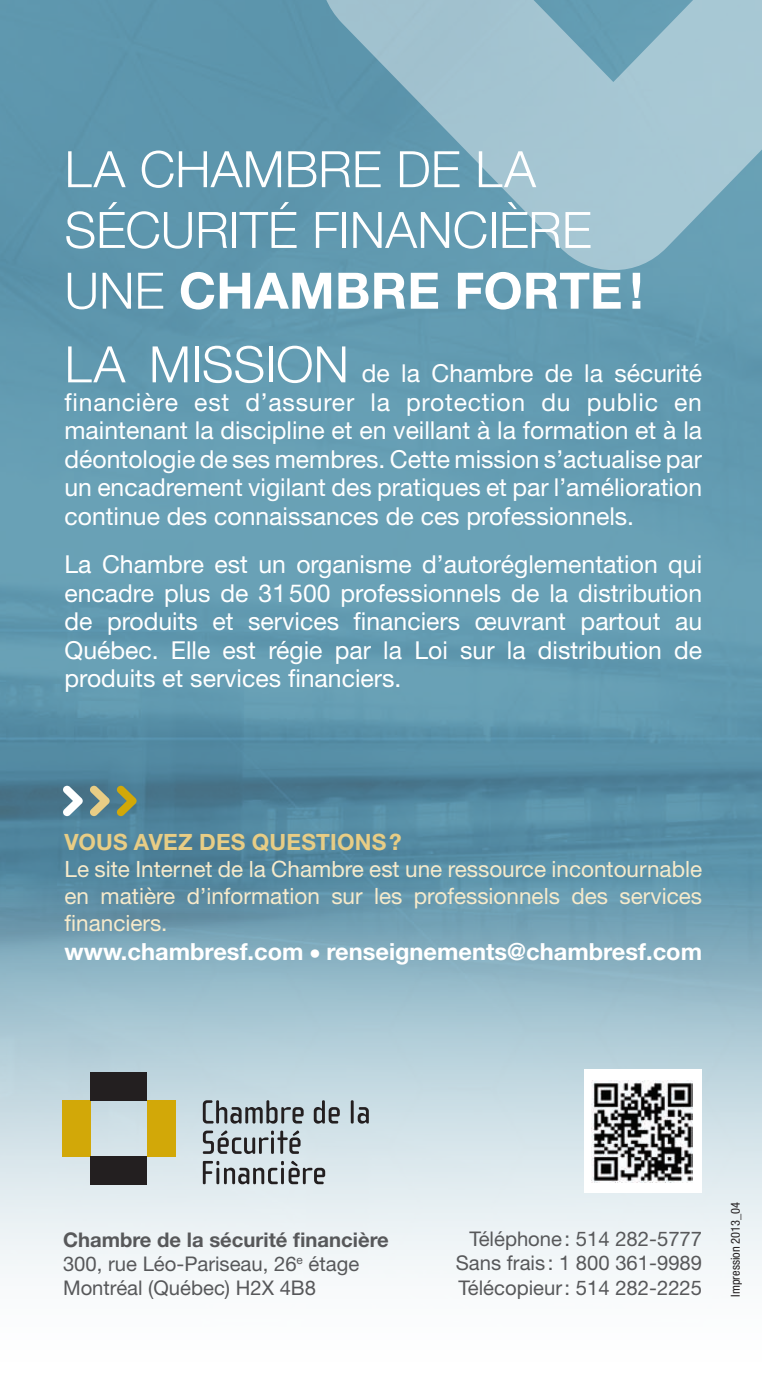
<style>
.page{position:relative;width:762px;height:1377px;background:#fff}
.page>*{position:absolute;margin:0;border:0;box-sizing:border-box;transform-origin:0 0}
.t1{font:300 50.18px/60.8px "Helvetica Neue LT Std";color:#fff}
.t2{font:24.75px/28.3px "Helvetica Neue LT Std";color:#fff;text-align:justify}
.t3{font:700 23.62px "Helvetica Neue LT Std";color:#fff}
.t4{font:22.5px/27px "Helvetica Neue LT Std";color:#f6eacb;text-align:justify}
.t5{font:700 22.5px "Helvetica Neue LT Std";letter-spacing:.01em;color:#e8cd85}
.t6{font:20.25px "Helvetica Neue LT Std";color:#57585a}
.t7{font:700 20.25px "Helvetica Neue LT Std";color:#57585a}
.t8{font:condensed 12.38px "Helvetica Neue LT Std";color:#231f20}
.s1{font-weight:700}
.s2{font-weight:300;font-size:50.18px}
</style>
<div class="page">
<img style="left:0;top:0;width:761px;height:878px">
<svg style="left:0;top:878px;width:761px;height:396px;background:#b2ccd7"></svg>
<div style="left:584px;top:1070px;width:117px;height:123px;background:#fff"></div>
<img style="left:591px;top:1081px;width:101px;height:102px">
<svg style="left:319px;top:0;width:442px;height:270px;background:#89b3c4"></svg>
<svg style="left:203px;top:1100px;width:100px;height:24px;background:#939ea3"></svg>
<svg style="left:313px;top:1100px;width:26px;height:24px"></svg>
<hr style="left:350px;top:1100px;width:3px;height:24px;background:#231f20">
<svg style="left:357px;top:1107px;width:11px;height:17px"></svg>
<svg style="left:203px;top:1131px;width:97px;height:23px;background:#99a2a6"></svg>
<svg style="left:203px;top:1161px;width:122px;height:23px;background:#a1a8ac"></svg>
<div style="left:63px;top:1100px;width:28px;height:56px;background:#d2a808"></div>
<div style="left:91px;top:1072px;width:56px;height:28px;background:#231f20"></div>
<div style="left:147px;top:1100px;width:28px;height:56px;background:#d2a808"></div>
<div style="left:91px;top:1156px;width:56px;height:28px;background:#231f20"></div>
<svg style="left:117px;top:786px;width:19px;height:30px"></svg>
<svg style="left:90px;top:786px;width:20px;height:30px"></svg>
<svg style="left:63px;top:786px;width:20px;height:30px"></svg>
<p class="t1" style="left:64px;top:138px;width:580px">LA CHAMBRE DE LA<br>SÉCURITÉ FINANCIÈRE<br>UNE <span class="s1">CHAMBRE FORTE!</span></p>
<p class="t2" style="left:64px;top:359px;width:638px"><span class="s2">LA MISSION</span> de la Chambre de la sécurité financière est d’assurer la protection du public en maintenant la discipline et en veillant à la formation et à la déontologie de ses membres. Cette mission s’actualise par un encadrement vigilant des pratiques et par l’amélioration continue des connaissances de ces professionnels.</p>
<p class="t2" style="left:64px;top:550px;width:638px">La Chambre est un organisme d’autoréglementation qui encadre plus de 31500 professionnels de la distribution de produits et services financiers œuvrant partout au Québec. Elle est régie par la Loi sur la distribution de produits et services financiers.</p>
<p class="t5" style="left:64px;top:828px;width:338px">VOUS AVEZ DES QUESTIONS?</p>
<p class="t4" style="left:64px;top:855px;width:638px">Le site Internet de la Chambre est une ressource incontournable en matière d’information sur les professionnels des services financiers.</p>
<p class="t3" style="left:64px;top:936px;width:638px">www.chambresf.com • renseignements@chambresf.com</p>
<p class="t7" style="left:63px;top:1227px;width:327px">Chambre de la sécurité financière</p>
<p class="t6" style="left:63px;top:1252px;width:297px">300, rue Léo-Pariseau, 26<sup>e</sup> étage</p>
<p class="t6" style="left:63px;top:1276px;width:254px">Montréal (Québec) H2X 4B8</p>
<p class="t6" style="left:469px;top:1227px;width:234px">Téléphone: 514 282-5777</p>
<p class="t6" style="left:455px;top:1251px;width:248px">Sans frais: 1 800 361-9989</p>
<p class="t6" style="left:458px;top:1275px;width:245px">Télécopieur: 514 282-2225</p>
<p class="t8" style="left:728px;top:1297px;width:96px;rotate:-90deg">Impression 2013_04</p>
</div>
